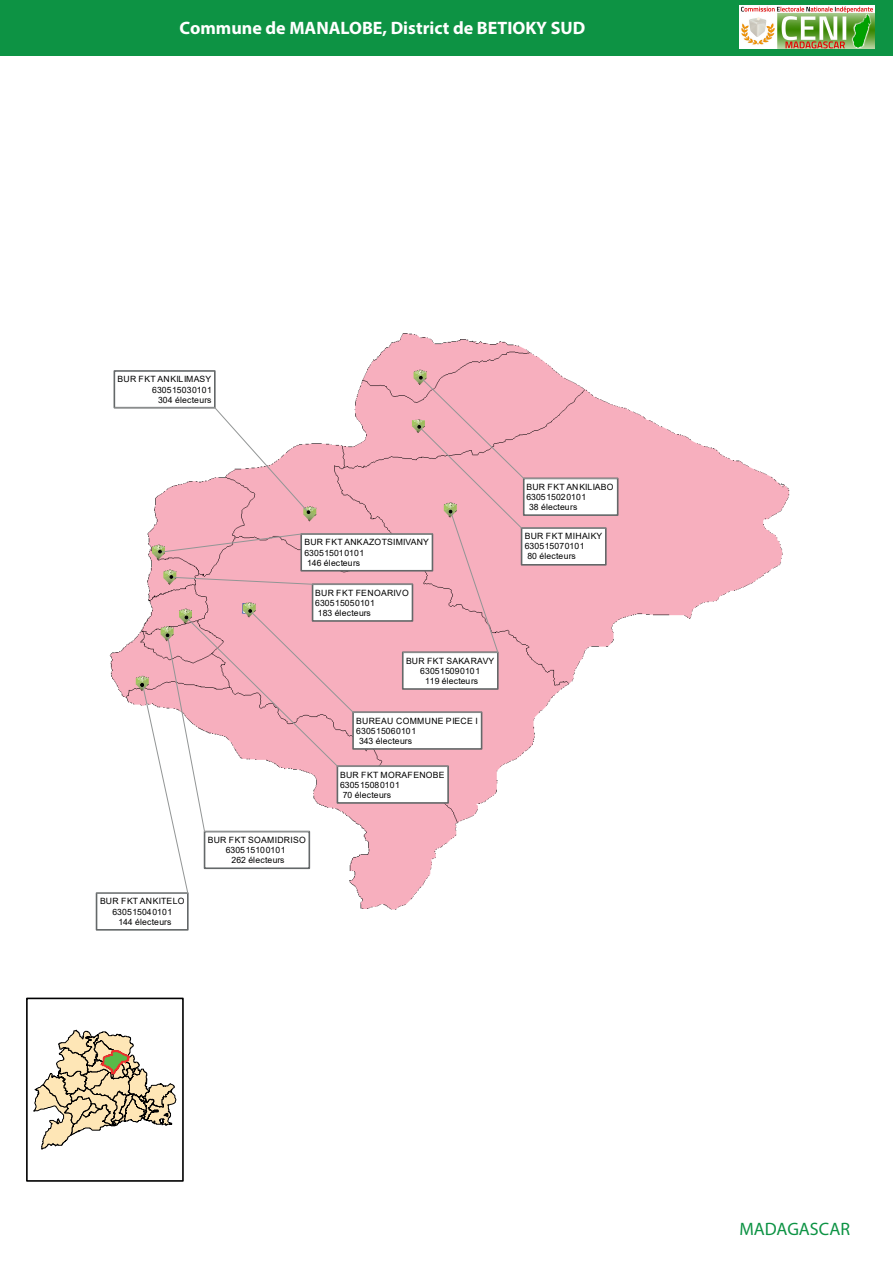
<style>
.page{position:relative;width:893px;height:1263px;background:#fff}
.page>*{position:absolute;margin:0;border:0;box-sizing:border-box;transform-origin:0 0}
.t1{font:700 18px "Myriad Pro";color:#fff}
.t2{font:18px "Myriad Pro";color:#0d9344}
.t3{font:8.7px/10.2px "Arial";letter-spacing:.02em;color:#000001;text-align:center}
</style>
<div class="page">
<div style="left:0;top:0;width:893px;height:56px;background:#0d9344"></div>
<img style="left:740px;top:6px;width:134px;height:43px">
<img style="left:41px;top:333px;width:749px;height:817px">
<div style="left:114px;top:370px;width:102px;height:38px;background:#fff;border:2px solid #646869"></div>
<div style="left:96px;top:892px;width:93px;height:39px;background:#fff;border:2px solid #646869"></div>
<svg style="left:96px;top:376px;width:522px;height:518px"></svg>
<svg style="left:33px;top:1030px;width:143px;height:119px"></svg>
<div style="left:26px;top:997px;width:158px;height:185px;border:2px solid #000001"></div>
<h1 class="t1" style="left:180px;top:16px;width:407px">Commune de MANALOBE, District de BETIOKY SUD</h1>
<p class="t3" style="left:118px;top:374px;width:96px;text-align:right">BUR FKT ANKILIMASY<br>630515030101<br>304 électeurs</p>
<p class="t3" style="left:100px;top:896px;width:86px">BUR FKT ANKITELO<br>630515040101<br>144 électeurs</p>
<p class="t3" style="left:304px;top:537px;width:126px">BUR FKT ANKAZOTSIMIVANY</p>
<p class="t3" style="left:304px;top:547px;width:61px">630515010101</p>
<p class="t3" style="left:307px;top:558px;width:54px">146 électeurs</p>
<p class="t3" style="left:315px;top:587px;width:95px">BUR FKT FENOARIVO</p>
<p class="t3" style="left:315px;top:598px;width:61px">630515050101</p>
<p class="t3" style="left:318px;top:608px;width:54px">183 électeurs</p>
<p class="t3" style="left:406px;top:655px;width:90px">BUR FKT SAKARAVY<br>630515090101<br>119 électeurs</p>
<p class="t3" style="left:356px;top:715px;width:123px">BUREAU COMMUNE PIECE I</p>
<p class="t3" style="left:356px;top:726px;width:61px">630515060101</p>
<p class="t3" style="left:359px;top:736px;width:54px">343 électeurs</p>
<p class="t3" style="left:208px;top:835px;width:99px">BUR FKT SOAMIDRISO<br>630515100101<br>262 électeurs</p>
<p class="t3" style="left:340px;top:769px;width:106px">BUR FKT MORAFENOBE</p>
<p class="t3" style="left:340px;top:780px;width:61px">630515080101</p>
<p class="t3" style="left:343px;top:790px;width:50px">70 électeurs</p>
<p class="t3" style="left:526px;top:481px;width:89px">BUR FKT ANKILIABO</p>
<p class="t3" style="left:526px;top:492px;width:61px">630515020101</p>
<p class="t3" style="left:529px;top:502px;width:50px">38 électeurs</p>
<p class="t3" style="left:525px;top:531px;width:79px">BUR FKT MIHAIKY</p>
<p class="t3" style="left:525px;top:541px;width:61px">630515070101</p>
<p class="t3" style="left:527px;top:551px;width:50px">80 électeurs</p>
<h1 class="t2" style="left:739px;top:1218px;width:112px">MADAGASCAR</h1>
</div>
